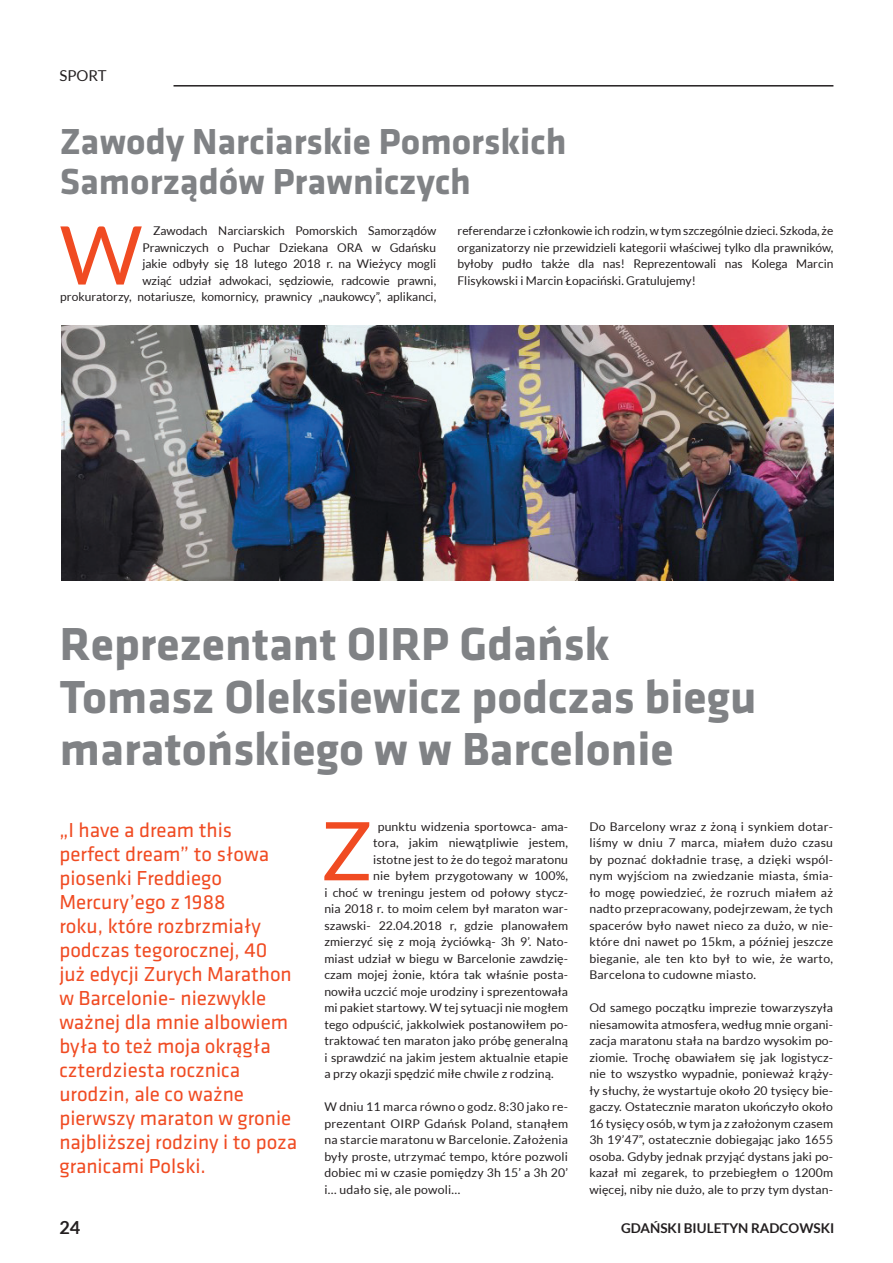
<style>
.page{position:relative;width:893px;height:1263px;background:#fff}
.page>*{position:absolute;margin:0;border:0;box-sizing:border-box;transform-origin:0 0}
.t1{font:81.15px "Lato";color:#f04b22}
.t2{font:700 48px/52.5px "Klavika";color:#808285}
.t3{font:700 37.5px/40.5px "Klavika";color:#808285}
.t4{font:21px/24px "Klavika";color:#f04b22}
.t5{font:700 18px "Lato";color:#231f20}
.t6{font:15px "Lato";color:#231f20}
.t7{font:700 13.5px "Lato";color:#231f20}
.t8{font:12px/16.5px "Lato";letter-spacing:.01em;color:#231f20;text-align:justify}
</style>
<div class="page">
<hr style="left:174px;top:85px;width:659px;height:2px;background:#231f20">
<img style="left:61px;top:325px;width:772px;height:255px">
<p class="t6" style="left:60px;top:67px;width:49px">SPORT</p>
<h3 class="t3" style="left:60px;top:122px;width:508px">Zawody Narciarskie Pomorskich<br>Samorządów Prawniczych</h3>
<h1 class="t1" style="left:60px;top:210px;width:84px">W</h1>
<p class="t8" style="left:60px;top:222px;width:377px;text-align:right">Zawodach Narciarskich Pomorskich Samorządów<br>Prawniczych o Puchar Dziekana ORA w Gdańsku<br>jakie odbyły się 18 lutego 2018 r. na Wieżycy mogli<br>wziąć udział adwokaci, sędziowie, radcowie prawni,<br>prokuratorzy, notariusze, komornicy, prawnicy „naukowcy”, aplikanci,</p>
<p class="t8" style="left:457px;top:222px;width:377px">referendarze i członkowie ich rodzin, w tym szczególnie dzieci. Szkoda, że organizatorzy nie przewidzieli kategorii właściwej tylko dla prawników, byłoby pudło także dla nas! Reprezentowali nas Kolega Marcin Flisykowski i Marcin Łopaciński. Gratulujemy!</p>
<h2 class="t2" style="left:60px;top:619px;width:698px">Reprezentant OI RP Gdańsk<br>Tomasz Oleksiewicz podczas biegu maratońskiego w w Barcelonie</h2>
<p class="t4" style="left:59px;top:818px;width:239px">„I have a dream this perfect dream” to słowa piosenki Freddiego<br>Mercury’ego z 1988<br>roku, które rozbrzmiały podczas tegorocznej, 40 już edycji Zurych Marathon w Barcelonie- niezwykle ważnej dla mnie albowiem była to też moja okrągła czterdziesta rocznica urodzin, ale co ważne pierwszy maraton w gronie najbliższej rodziny i to poza granicami Polski.</p>
<h1 class="t1" style="left:321px;top:806px;width:53px">Z</h1>
<p class="t8" style="left:378px;top:818px;width:192px">punktu widzenia sportowca- ama-</p>
<p class="t8" style="left:373px;top:835px;width:196px">tora, jakim niewątpliwie jestem,</p>
<p class="t8" style="left:373px;top:851px;width:196px">istotne jest to że do tegoż maratonu</p>
<p class="t8" style="left:373px;top:868px;width:196px">nie byłem przygotowany w 100%,</p>
<p class="t8" style="left:324px;top:884px;width:245px">i choć w treningu jestem od połowy stycz-</p>
<p class="t8" style="left:324px;top:901px;width:245px">nia 2018 r. to moim celem był maraton war-</p>
<p class="t8" style="left:324px;top:917px;width:245px">szawski- 22.04.2018 r, gdzie planowałem</p>
<p class="t8" style="left:324px;top:934px;width:245px">zmierzyć się z moją życiówką- 3h 9’. Nato-</p>
<p class="t8" style="left:324px;top:950px;width:245px">miast udział w biegu w Barcelonie zawdzię-</p>
<p class="t8" style="left:324px;top:967px;width:245px">czam mojej żonie, która tak właśnie posta-</p>
<p class="t8" style="left:324px;top:983px;width:245px">nowiła uczcić moje urodziny i sprezentowała</p>
<p class="t8" style="left:324px;top:1000px;width:245px">mi pakiet startowy. W tej sytuacji nie mogłem</p>
<p class="t8" style="left:324px;top:1016px;width:245px">tego odpuścić, jakkolwiek postanowiłem po-</p>
<p class="t8" style="left:324px;top:1033px;width:245px">traktować ten maraton jako próbę generalną</p>
<p class="t8" style="left:324px;top:1049px;width:245px">i sprawdzić na jakim jestem aktualnie etapie</p>
<p class="t8" style="left:324px;top:1066px;width:231px">a przy okazji spędzić miłe chwile z rodziną.</p>
<p class="t8" style="left:324px;top:1099px;width:245px">W dniu 11 marca równo o godz. 8:30 jako re&shy;prezentant OIRP Gdańsk Poland, stanąłem na starcie maratonu w Barcelonie. Założenia były proste, utrzymać tempo, które pozwoli dobiec mi w czasie pomiędzy 3h 15’ a 3h 20’ i… udało się, ale powoli…</p>
<p class="t8" style="left:589px;top:818px;width:245px">Do Barcelony wraz z żoną i synkiem dotar&shy;liśmy w dniu 7 marca, miałem dużo czasu by poznać dokładnie trasę, a dzięki wspól&shy;nym wyjściom na zwiedzanie miasta, śmia&shy;ło mogę powiedzieć, że rozruch miałem aż nadto przepracowany, podejrzewam, że tych spacerów było nawet nieco za dużo, w nie&shy;które dni nawet po 15km, a później jeszcze bieganie, ale ten kto był to wie, że warto, Barcelona to cudowne miasto.</p>
<p class="t8" style="left:589px;top:1000px;width:245px">Od samego początku imprezie towarzyszyła niesamowita atmosfera, według mnie organi&shy;zacja maratonu stała na bardzo wysokim po&shy;ziomie. Trochę obawiałem się jak logistycz&shy;nie to wszystko wypadnie, ponieważ krąży&shy;ły słuchy, że wystartuje około 20 tysięcy bie&shy;gaczy. Ostatecznie maraton ukończyło około 16 tysięcy osób, w tym ja z założonym czasem 3h 19’47”, ostatecznie dobiegając jako 1655 osoba. Gdyby jednak przyjąć dystans jaki po&shy;kazał mi zegarek, to przebiegłem o 1200m więcej, niby nie dużo, ale to przy tym dystan-</p>
<h3 class="t5" style="left:60px;top:1217px;width:22px">24</h3>
<p class="t7" style="left:621px;top:1220px;width:47px">GDAŃSKI</p>
<p class="t7" style="left:684px;top:1220px;width:138px">BI UL ETYN RADCOWSKI</p>
</div>
